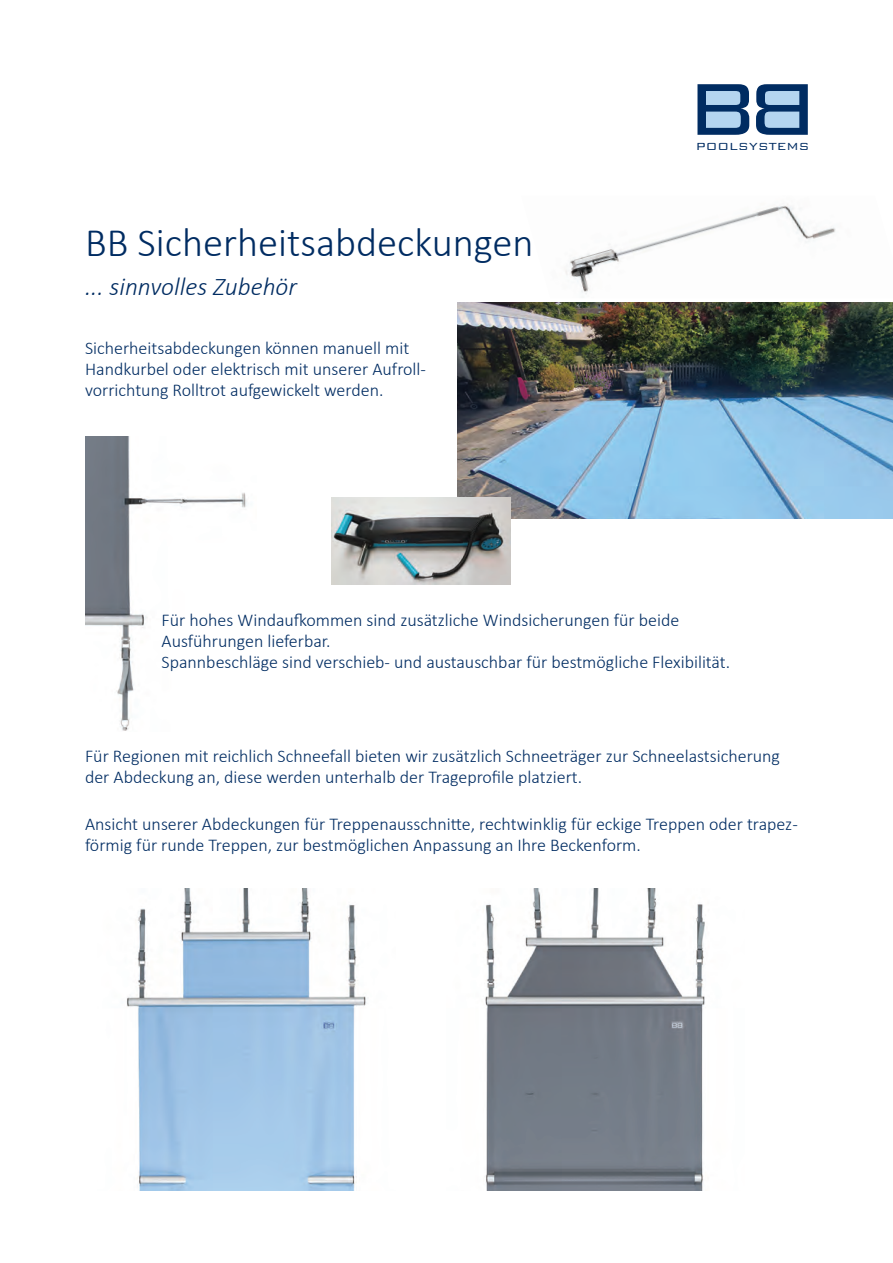
<style>
.page{position:relative;width:893px;height:1263px;background:#fff}
.page>*{position:absolute;margin:0;border:0;box-sizing:border-box;transform-origin:0 0}
.t1{font:300 97.95px "Bank Gothic BT";color:#002c62}
.t2{font:300 40.5px "Calibri";color:#002c62}
.t3{font:italic 300 25.5px "Calibri";color:#002c62}
.t4{font:300 18px/21px "Calibri";color:#002c62}
.t5{font:300 13.65px "Bank Gothic BT";color:#002c62}
</style>
<div class="page">
<div style="left:700px;top:88px;width:41px;height:42px;background:#b4d5f0"></div>
<div style="left:700px;top:110px;width:43px;height:22px;background:#b4d5f0"></div>
<img style="left:565px;top:204px;width:271px;height:90px">
<img style="left:85px;top:436px;width:162px;height:295px">
<img style="left:127px;top:889px;width:240px;height:302px">
<img style="left:485px;top:889px;width:220px;height:302px">
<img style="left:457px;top:303px;width:436px;height:216px">
<img style="left:332px;top:497px;width:178px;height:87px">
<svg style="left:762px;top:88px;width:43px;height:44px;background:#bad8f1"></svg>
<h2 class="t2" style="left:85px;top:217px;width:450px">BB Sicherheitsabdeckungen</h2>
<h3 class="t3" style="left:85px;top:271px;width:214px">... sinnvolles Zubehör</h3>
<p class="t4" style="left:85px;top:337px;width:342px">Sicherheitsabdeckungen können manuell mit<br>Handkurbel oder elektrisch mit unserer Aufroll&shy;vorrichtung Rolltrot aufgewickelt werden.</p>
<h1 class="t1" style="left:684px;top:56px;width:77px">B</h1>
<p class="t5" style="left:696px;top:139px;width:115px">POOLSYSTEMS</p>
<p class="t4" style="left:162px;top:609px;width:570px">Für hohes Windaufkommen sind zusätzliche Windsicherungen für beide<br>Ausführungen lieferbar.<br>Spannbeschläge sind verschieb- und austauschbar für bestmögliche Flexibilität.</p>
<p class="t4" style="left:85px;top:745px;width:696px">Für Regionen mit reichlich Schneefall bieten wir zusätzlich Schneeträger zur Schneelastsicherung der Abdeckung an, diese werden unterhalb der Trageprofile platziert.</p>
<p class="t4" style="left:85px;top:813px;width:714px">Ansicht unserer Abdeckungen für Treppenausschnitte, rechtwinklig für eckige Treppen oder trapez&shy;förmig für runde Treppen, zur bestmöglichen Anpassung an Ihre Beckenform.</p>
</div>
